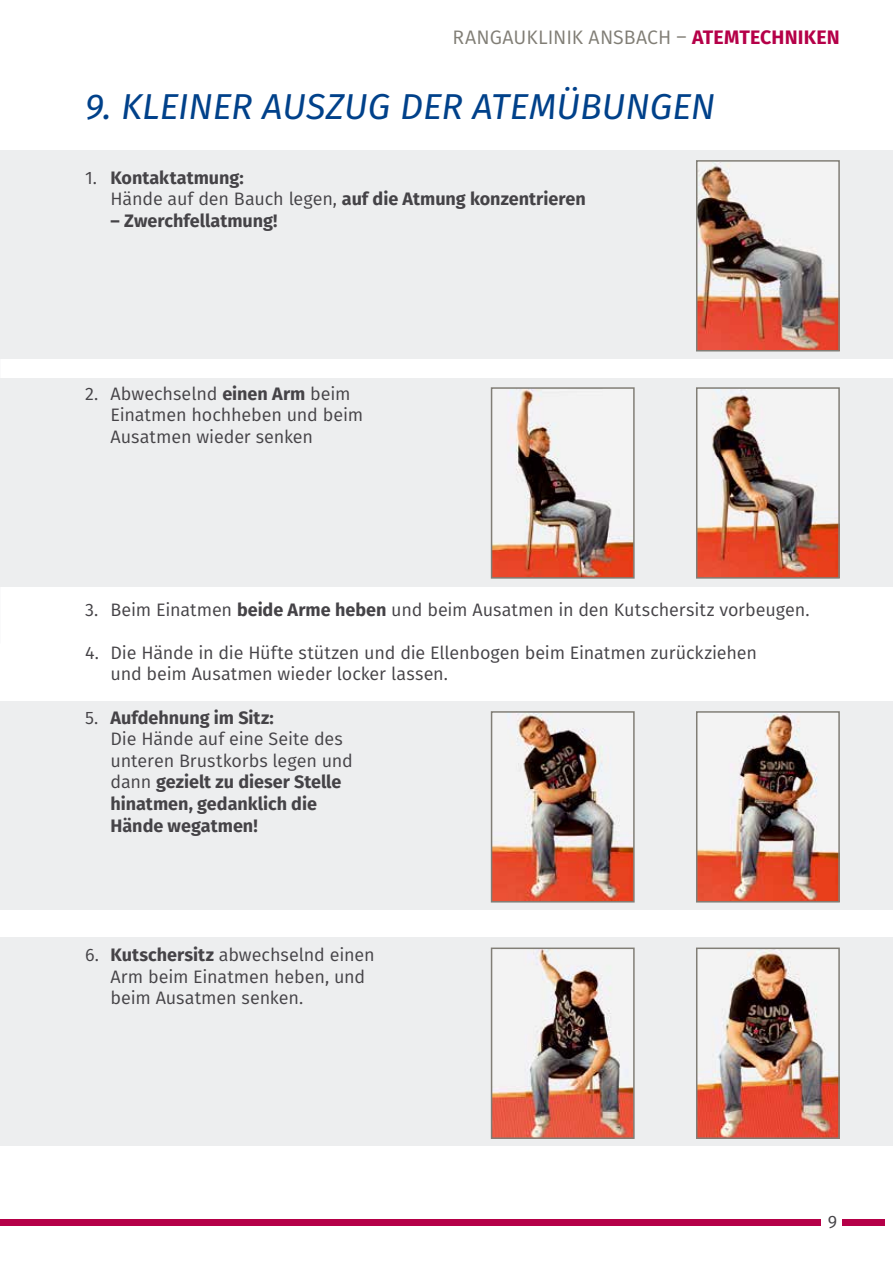
<style>
.page{position:relative;width:893px;height:1263px;background:#fff}
.page>*{position:absolute;margin:0;border:0;box-sizing:border-box;transform-origin:0 0}
.t1{font:italic 36px "Fira Sans";color:#00418a}
.t2{font:19.5px "Fira Sans";color:#817e76}
.t3{font:18px/21.6px "Fira Sans";letter-spacing:-.005em;color:#454347}
.t4{font:700 18px/21.6px "Fira Sans";color:#454347}
.s1{font-weight:700;color:#b50048}
.s2{font-weight:400}
.s3{font-weight:700}
</style>
<div class="page">
<div style="left:0;top:938px;width:893px;height:208px;background:#edeeef"></div>
<div style="left:0;top:701px;width:893px;height:209px;background:#edeeef"></div>
<div style="left:0;top:378px;width:893px;height:209px;background:#edeeef"></div>
<div style="left:0;top:150px;width:893px;height:209px;background:#edeeef"></div>
<img style="left:699px;top:163px;width:138px;height:185px">
<div style="left:696px;top:160px;width:144px;height:191px;border:2px solid #817e76"></div>
<img style="left:494px;top:390px;width:138px;height:186px">
<div style="left:491px;top:387px;width:144px;height:192px;border:2px solid #817e76"></div>
<img style="left:699px;top:390px;width:138px;height:186px">
<div style="left:696px;top:387px;width:144px;height:192px;border:2px solid #817e76"></div>
<img style="left:494px;top:714px;width:138px;height:185px">
<div style="left:491px;top:711px;width:144px;height:191px;border:2px solid #817e76"></div>
<img style="left:699px;top:714px;width:138px;height:185px">
<div style="left:696px;top:711px;width:144px;height:191px;border:2px solid #817e76"></div>
<div style="left:0;top:1219px;width:821px;height:6px;background:#b50048"></div>
<div style="left:842px;top:1219px;width:42px;height:6px;background:#b50048"></div>
<img style="left:699px;top:950px;width:138px;height:186px">
<div style="left:696px;top:947px;width:144px;height:192px;border:2px solid #817e76"></div>
<img style="left:494px;top:950px;width:138px;height:186px">
<div style="left:491px;top:947px;width:144px;height:192px;border:2px solid #817e76"></div>
<p class="t2" style="left:452px;top:22px;width:389px">RANGAUKLINIK ANSBACH – <span class="s1">ATEMTECHNIKEN</span></p>
<h1 class="t1" style="left:85px;top:79px;width:632px">9. KLEINER AUSZUG DER ATEMÜBUNGEN</h1>
<p class="t4" style="left:111px;top:165px;width:477px;text-indent:-26px"><span class="s2">1.</span> Kontaktatmung:<br><span class="s2">Hände auf den Bauch legen,</span> auf die Atmung konzentrieren</p>
<p class="t4" style="left:111px;top:208px;width:168px">– Zwerchfellatmung!</p>
<p class="t3" style="left:111px;top:382px;width:254px;text-indent:-26px">2. Abwechselnd <span class="s3">einen Arm</span> beim<br>Einatmen hochheben und beim<br>Ausatmen wieder senken</p>
<p class="t3" style="left:85px;top:598px;width:726px">3. Beim Einatmen <span class="s3">beide Arme heben</span> und beim Ausatmen in den Kutschersitz vorbeugen.</p>
<p class="t3" style="left:111px;top:641px;width:648px;text-indent:-26px">4. Die Hände in die Hüfte stützen und die Ellenbogen beim Einatmen zurückziehen und beim Ausatmen wieder locker lassen.</p>
<p class="t4" style="left:111px;top:705px;width:244px;text-indent:-26px"><span class="s2">5.</span> Aufdehnung im Sitz:<br><span class="s2">Die Hände auf eine Seite des unteren Brustkorbs legen und dann</span> gezielt zu dieser Stelle hinatmen, gedanklich die<br>Hände wegatmen!</p>
<p class="t3" style="left:111px;top:944px;width:266px;text-indent:-26px">6. <span class="s3">Kutschersitz</span> abwechselnd einen<br>Arm beim Einatmen heben, und beim Ausatmen senken.</p>
<p class="t3" style="left:828px;top:1210px;width:11px">9</p>
</div>
